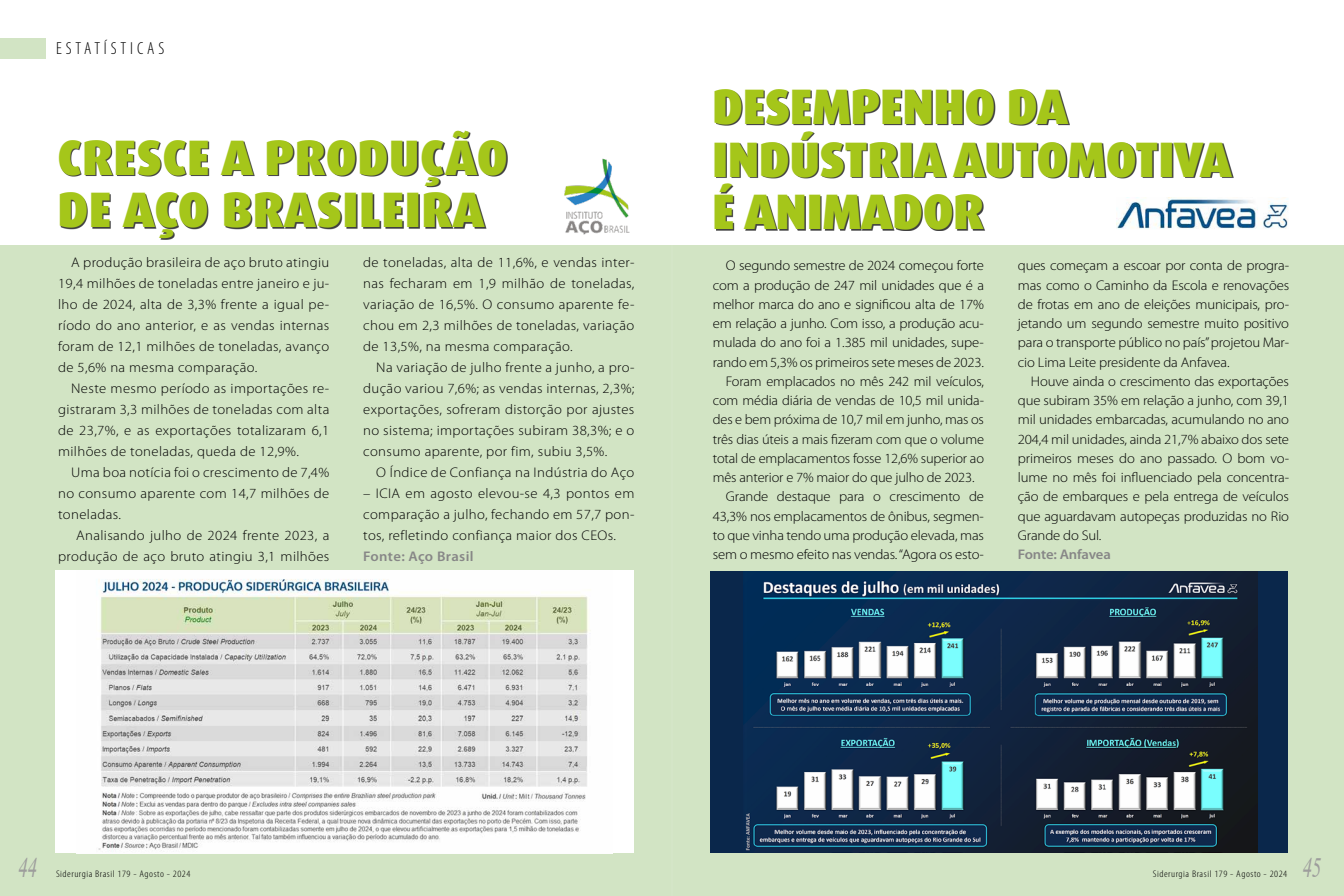
<style>
.page{position:relative;width:1344px;height:896px;background:#d2e4c4}
.page>*{position:absolute;margin:0;border:0;box-sizing:border-box;transform-origin:0 0}
.t1{font:900 49.88px/52.5px "Dax Pro";letter-spacing:-.01em;color:#a5c61a;scale:.96 1}
.t2{font:900 49.88px/52.5px "Dax Pro";letter-spacing:.01em;color:#a5c61a;scale:.96 1}
.t3{font:italic 28px "Times";color:#9d9d9c;scale:.65 1}
.t4{font:300 condensed 17.5px "Myriad Pro";letter-spacing:.22em;color:#000}
.t5{font:300 14px/21px "Myriad Pro";letter-spacing:-.01em;color:#000;text-align:justify;scale:1.05 1}
.t6{font:300 14px "Myriad Pro";letter-spacing:-.01em;color:#000}
.t7{font:300 14px/21px "Myriad Pro";letter-spacing:.025em;color:#000;text-align:right;scale:1.05 1}
.t8{font:600 14px "Myriad Pro";letter-spacing:.02em;color:#878787;scale:1.05 1}
.t9{font:600 14px "Myriad Pro";letter-spacing:-.005em;color:#878787;scale:1.05 1}
.t10{font:300 condensed 9.62px "Myriad Pro";letter-spacing:.05em;color:#000;scale:1.15 1}
</style>
<div class="page">
<div style="left:0;top:0;width:1344px;height:245px;background:#fff"></div>
<div style="left:0;top:38px;width:45px;height:21px;background:#d2e4c4"></div>
<div style="left:60px;top:132px;width:447px;height:108px;background:#000;opacity:.75"></div>
<div style="left:716px;top:90px;width:518px;height:141px;background:#000;opacity:.75"></div>
<img style="left:564px;top:158px;width:66px;height:77px">
<div style="left:710px;top:571px;width:577px;height:282px;background:#0a274b"></div>
<img style="left:743px;top:571px;width:515px;height:282px">
<div style="left:55px;top:570px;width:579px;height:283px;background:#fff"></div>
<img style="left:98px;top:579px;width:493px;height:272px">
<hr style="left:672px;top:0;width:1px;height:896px;background:#9d9d9c">
<img style="left:1116px;top:198px;width:172px;height:31px">
<p class="t4" style="left:56px;top:39px;width:110px">ESTATÍSTICAS</p>
<h1 class="t2" style="left:57px;top:132px;width:471px">CRESCE A PRODUÇÃO<br>DE AÇO BRASILEIRA</h1>
<p class="t5" style="left:58px;top:252px;width:260px;text-indent:13px">A produção brasileira de aço bruto atingiu 19,4 milhões de toneladas entre janeiro e ju&shy;lho de 2024, alta de 3,3% frente a igual pe&shy;ríodo do ano anterior, e as vendas internas foram de 12,1 milhões de toneladas, avanço de 5,6% na mesma comparação.</p>
<p class="t5" style="left:58px;top:378px;width:260px;text-indent:13px">Neste mesmo período as importações re&shy;gistraram 3,3 milhões de toneladas com alta de 23,7%, e as exportações totalizaram 6,1 milhões de toneladas, queda de 12,9%.</p>
<p class="t5" style="left:58px;top:462px;width:260px;text-indent:13px">Uma boa notícia foi o crescimento de 7,4% no consumo aparente com 14,7 milhões de toneladas.</p>
<p class="t7" style="left:58px;top:525px;width:260px">Analisando julho de 2024 frente 2023, a produção de aço bruto atingiu 3,1 milhões</p>
<p class="t5" style="left:363px;top:252px;width:260px">de toneladas, alta de 11,6%, e vendas inter&shy;nas fecharam em 1,9 milhão de toneladas, variação de 16,5%. O consumo aparente fe&shy;chou em 2,3 milhões de toneladas, variação de 13,5%, na mesma comparação.</p>
<p class="t5" style="left:363px;top:357px;width:260px;text-indent:13px">Na variação de julho frente a junho, a pro&shy;dução variou 7,6%; as vendas internas, 2,3%; exportações, sofreram distorção por ajustes no sistema; importações subiram 38,3%; e o consumo aparente, por fim, subiu 3,5%.</p>
<p class="t7" style="left:376px;top:462px;width:247px">O Índice de Confiança na Indústria do Aço</p>
<p class="t5" style="left:363px;top:483px;width:260px">– ICIA em agosto elevou-se 4,3 pontos em comparação a julho, fechando em 57,7 pon&shy;tos, refletindo confiança maior dos CEOs.</p>
<p class="t8" style="left:363px;top:549px;width:107px">Fonte: Aço Brasil</p>
<h1 class="t1" style="left:712px;top:81px;width:543px">DESEMPENHO DA<br>INDÚSTRIA AUTOMOTIVA<br>É ANIMADOR</h1>
<p class="t5" style="left:726px;top:255px;width:247px">O segundo semestre de 2024 começou forte</p>
<p class="t5" style="left:713px;top:275px;width:260px">com a produção de 247 mil unidades que é a</p>
<p class="t5" style="left:713px;top:294px;width:260px">melhor marca do ano e significou alta de 17%</p>
<p class="t5" style="left:713px;top:313px;width:260px">em relação a junho. Com isso, a produção acu-</p>
<p class="t5" style="left:713px;top:332px;width:260px">mulada do ano foi a 1.385 mil unidades, supe-</p>
<p class="t5" style="left:713px;top:352px;width:260px">rando em 5,3% os primeiros sete meses de 2023.</p>
<p class="t6" style="left:726px;top:373px;width:260px">Foram emplacados no mês 242 mil veículos,</p>
<p class="t6" style="left:713px;top:393px;width:273px">com média diária de vendas de 10,5 mil unida-</p>
<p class="t6" style="left:713px;top:412px;width:273px">des e bem próxima de 10,7 mil em junho, mas os</p>
<p class="t6" style="left:713px;top:431px;width:273px">três dias úteis a mais fizeram com que o volume</p>
<p class="t6" style="left:713px;top:450px;width:273px">total de emplacamentos fosse 12,6% superior ao</p>
<p class="t6" style="left:713px;top:470px;width:263px">mês anterior e 7% maior do que julho de 2023.</p>
<p class="t5" style="left:726px;top:486px;width:247px">Grande destaque para o crescimento de</p>
<p class="t5" style="left:713px;top:506px;width:260px">43,3% nos emplacamentos de ônibus, segmen-</p>
<p class="t5" style="left:713px;top:525px;width:260px">to que vinha tendo uma produção elevada, mas</p>
<p class="t5" style="left:713px;top:544px;width:260px">sem o mesmo efeito nas vendas. “Agora os esto-</p>
<p class="t5" style="left:1018px;top:256px;width:260px;line-height:19.2px">ques começam a escoar por conta de progra&shy;mas como o Caminho da Escola e renovações de frotas em ano de eleições municipais, pro&shy;jetando um segundo semestre muito positivo para o transporte público no país” projetou Mar&shy;cio Lima Leite presidente da Anfavea.</p>
<p class="t5" style="left:1018px;top:372px;width:260px;line-height:19.2px;text-indent:13px">Houve ainda o crescimento das exportações que subiram 35% em relação a junho, com 39,1 mil unidades embarcadas, acumulando no ano 204,4 mil unidades, ainda 21,7% abaixo dos sete primeiros meses do ano passado. O bom vo&shy;lume no mês foi influenciado pela concentra&shy;ção de embarques e pela entrega de veículos que aguardavam autopeças produzidas no Rio Grande do Sul.</p>
<p class="t9" style="left:1018px;top:547px;width:90px">Fonte: Anfavea</p>
<h2 class="t3" style="left:19px;top:844px;width:29px">44</h2>
<p class="t10" style="left:56px;top:869px;width:118px">Siderurgia Brasil 179 - Agosto - 2024</p>
<p class="t10" style="left:1153px;top:869px;width:118px">Siderurgia Brasil 179 - Agosto - 2024</p>
<h2 class="t3" style="left:1303px;top:844px;width:30px">45</h2>
</div>
